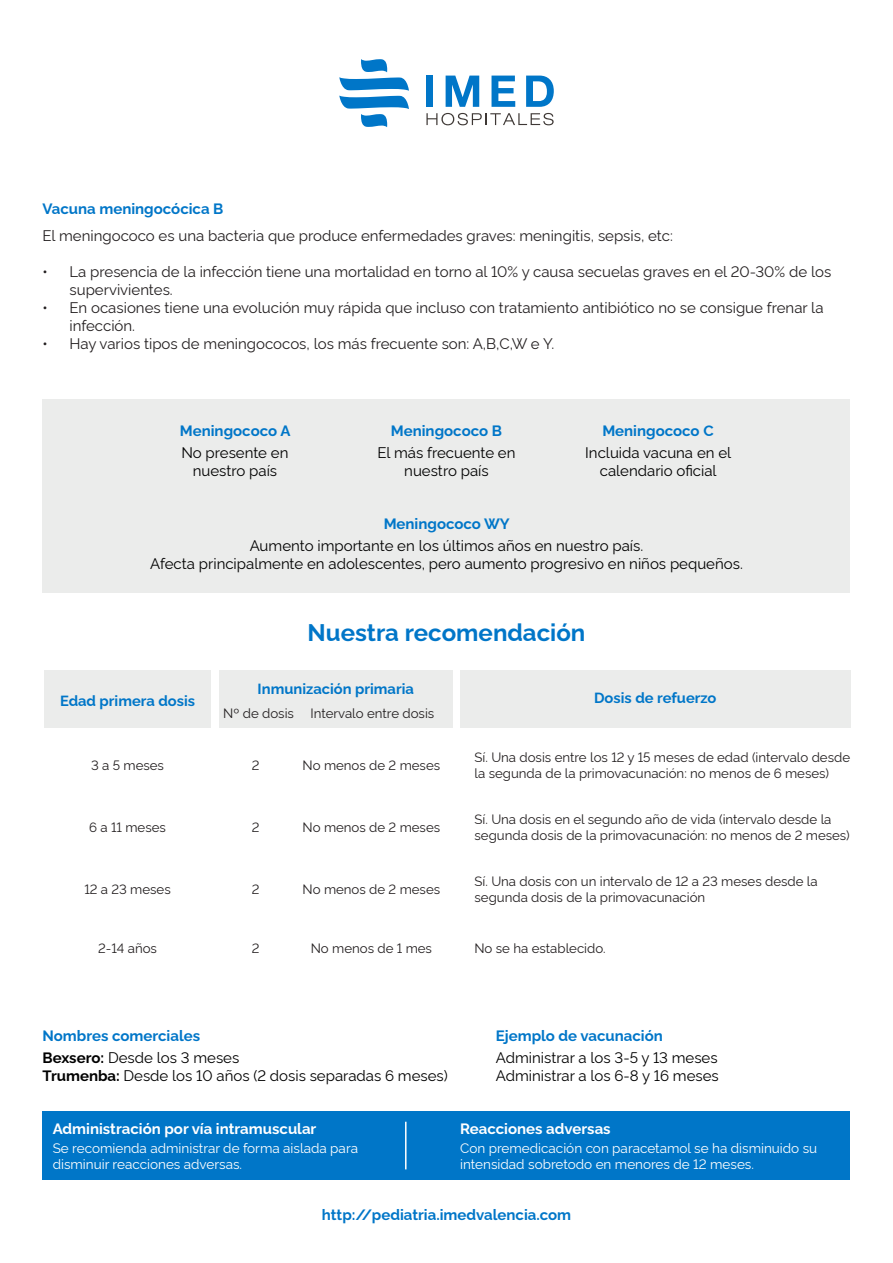
<style>
.page{position:relative;width:893px;height:1263px;background:#fff}
.page>*{position:absolute;margin:0;border:0;box-sizing:border-box;transform-origin:0 0}
.t1{font:700 24px "Rawline";color:#0076c8}
.t2{font:15px/18px "Rawline";color:#231f20}
.t3{font:15px/18px "Rawline";color:#000;text-align:center}
.t4{font:700 15px "Rawline";color:#0076c8}
.t5{font:700 15px "Rawline";color:#fff}
.t6{font:700 14.7px "Rawline";color:#0076c8}
.t7{font:13.5px/16.2px "Rawline";color:#fff}
.t8{font:13.2px/15.9px "Rawline";color:#231f20}
.s1{font-weight:700}
</style>
<div class="page">
<div style="left:43px;top:1111px;width:807px;height:69px;background:#0076c8"></div>
<svg style="left:339px;top:59px;width:70px;height:68px"></svg>
<svg style="left:426px;top:113px;width:128px;height:12px"></svg>
<div style="left:426px;top:76px;width:7px;height:31px;background:#0076c8"></div>
<svg style="left:446px;top:76px;width:33px;height:31px"></svg>
<svg style="left:491px;top:76px;width:24px;height:31px"></svg>
<svg style="left:526px;top:76px;width:28px;height:31px"></svg>
<div style="left:43px;top:400px;width:807px;height:193px;background:#ebeceb"></div>
<div style="left:44px;top:670px;width:167px;height:58px;background:#ebeceb"></div>
<div style="left:219px;top:670px;width:233px;height:58px;background:#ebeceb"></div>
<div style="left:460px;top:670px;width:390px;height:58px;background:#ebeceb"></div>
<hr style="left:405px;top:1122px;width:2px;height:47px;background:#fff">
<p class="t4" style="left:43px;top:197px;width:182px">Vacuna meningocócica B</p>
<p class="t2" style="left:43px;top:225px;width:632px">El meningococo es una bacteria que produce enfermedades graves: meningitis, sepsis, etc:</p>
<p class="t2" style="left:70px;top:261px;width:763px;text-indent:-27px">• La presencia de la infección tiene una mortalidad en torno al 10% y causa secuelas graves en el 20-30% de los supervivientes.</p>
<p class="t2" style="left:70px;top:297px;width:755px;text-indent:-27px">• En ocasiones tiene una evolución muy rápida que incluso con tratamiento antibiótico no se consigue frenar la infección.</p>
<p class="t2" style="left:43px;top:333px;width:513px">• Hay varios tipos de meningococos, los más frecuente son: A,B,C,W e Y.</p>
<p class="t4" style="left:391px;top:419px;width:113px">Meningococo B</p>
<p class="t3" style="left:377px;top:442px;width:140px">El más frecuente en nuestro país</p>
<p class="t4" style="left:384px;top:512px;width:128px">Meningococo WY</p>
<p class="t3" style="left:250px;top:535px;width:395px">Aumento importante en los últimos años en nuestro país.</p>
<p class="t3" style="left:150px;top:553px;width:594px">Afecta principalmente en adolescentes, pero aumento progresivo en niños pequeños.</p>
<p class="t4" style="left:180px;top:419px;width:112px">Meningococo A</p>
<p class="t3" style="left:181px;top:442px;width:109px">No presente en nuestro país</p>
<p class="t4" style="left:602px;top:419px;width:113px">Meningococo C</p>
<p class="t3" style="left:585px;top:442px;width:147px">Incluida vacuna en el calendario oficial</p>
<p class="t6" style="left:60px;top:689px;width:137px">Edad primera dosis</p>
<p class="t1" style="left:308px;top:614px;width:279px">Nuestra recomendación</p>
<p class="t6" style="left:258px;top:677px;width:158px">Inmunización primaria</p>
<p class="t8" style="left:223px;top:704px;width:72px">Nº de dosis</p>
<p class="t8" style="left:311px;top:704px;width:125px">Intervalo entre dosis</p>
<p class="t6" style="left:594px;top:686px;width:124px">Dosis de refuerzo</p>
<p class="t8" style="left:91px;top:756px;width:74px">3 a 5 meses</p>
<p class="t8" style="left:252px;top:756px;width:9px">2</p>
<p class="t8" style="left:303px;top:756px;width:139px">No menos de 2 meses</p>
<p class="t8" style="left:89px;top:818px;width:78px">6 a 11 meses</p>
<p class="t8" style="left:252px;top:818px;width:9px">2</p>
<p class="t8" style="left:303px;top:818px;width:139px">No menos de 2 meses</p>
<p class="t8" style="left:84px;top:880px;width:88px">12 a 23 meses</p>
<p class="t8" style="left:252px;top:880px;width:9px">2</p>
<p class="t8" style="left:303px;top:880px;width:139px">No menos de 2 meses</p>
<p class="t8" style="left:98px;top:939px;width:60px">2-14 años</p>
<p class="t8" style="left:252px;top:939px;width:9px">2</p>
<p class="t8" style="left:311px;top:939px;width:123px">No menos de 1 mes</p>
<p class="t8" style="left:474px;top:748px;width:377px">Sí. Una dosis entre los 12 y 15 meses de edad (intervalo desde la segunda de la primovacunación: no menos de 6 meses)</p>
<p class="t8" style="left:474px;top:810px;width:377px">Sí. Una dosis en el segundo año de vida (intervalo desde la segunda dosis de la primovacunación: no menos de 2 meses)</p>
<p class="t8" style="left:474px;top:872px;width:345px">Sí. Una dosis con un intervalo de 12 a 23 meses desde la segunda dosis de la primovacunación</p>
<p class="t8" style="left:474px;top:939px;width:132px">No se ha establecido.</p>
<p class="t4" style="left:43px;top:1024px;width:159px">Nombres comerciales</p>
<p class="t3" style="left:43px;top:1047px;width:198px"><span class="s1">Bexsero:</span> Desde los 3 meses</p>
<p class="t3" style="left:43px;top:1065px;width:407px"><span class="s1">Trumenba:</span> Desde los 10 años (2 dosis separadas 6 meses)</p>
<p class="t4" style="left:496px;top:1024px;width:169px">Ejemplo de vacunación</p>
<p class="t3" style="left:496px;top:1047px;width:223px">Administrar a los 3-5 y 13 meses</p>
<p class="t3" style="left:496px;top:1065px;width:224px">Administrar a los 6-8 y 16 meses</p>
<p class="t5" style="left:53px;top:1117px;width:265px">Administración por vía intramuscular</p>
<p class="t7" style="left:53px;top:1139px;width:307px">Se recomienda administrar de forma aislada para disminuir reacciones adversas.</p>
<p class="t5" style="left:460px;top:1117px;width:152px">Reacciones adversas</p>
<p class="t7" style="left:460px;top:1139px;width:359px">Con premedicación con paracetamol se ha disminuido su intensidad sobretodo en menores de 12 meses.</p>
<p class="t4" style="left:322px;top:1203px;width:251px">http://pediatria.imedvalencia.com</p>
</div>
